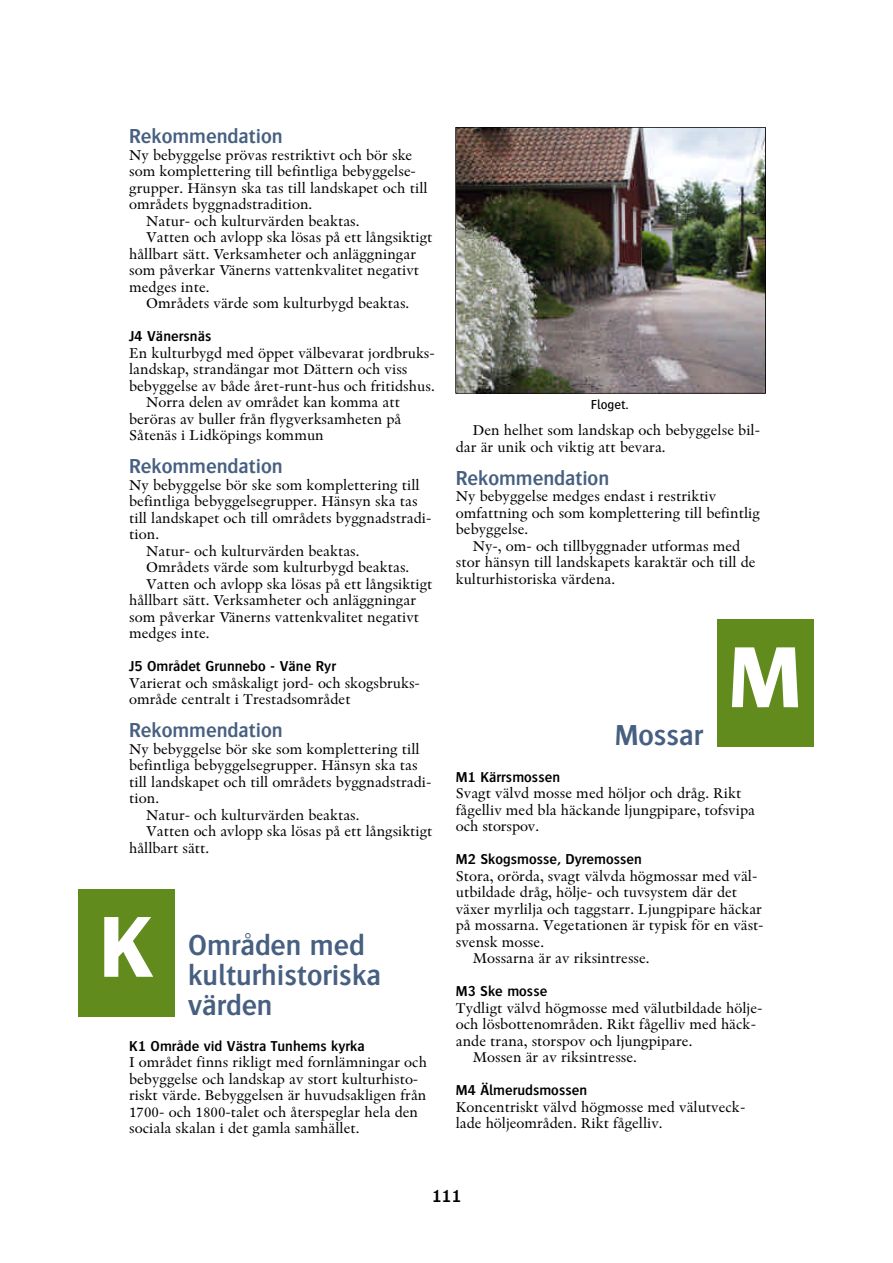
<style>
.page{position:relative;width:893px;height:1263px;background:#fff}
.page>*{position:absolute;margin:0;border:0;box-sizing:border-box;transform-origin:0 0}
.t1{font:700 90px "Bosis";color:#fff}
.t2{font:600 30px/30px "Bosis";color:#476081}
.t3{font:600 21px "Bosis";color:#476081}
.t4{font:600 18px "Bosis";color:#000}
.t5{font:15px/16.5px "Indigo";color:#000}
.t6{font:600 15px "Bosis";color:#000}
.t7{font:500 13.5px "Bosis";color:#000}
</style>
<div class="page">
<img style="left:455px;top:127px;width:310px;height:267px">
<div style="left:78px;top:889px;width:96px;height:127px;background:#618b1c"></div>
<div style="left:717px;top:619px;width:96px;height:128px;background:#618b1c"></div>
<h3 class="t3" style="left:129px;top:125px;width:155px">Rekommendation</h3>
<p class="t5" style="left:129px;top:147px;width:285px">Ny bebyggelse prövas restriktivt och bör ske</p>
<p class="t5" style="left:129px;top:163px;width:288px">som komplettering till befintliga bebyggelse-</p>
<p class="t5" style="left:129px;top:179px;width:300px">grupper. Hänsyn ska tas till landskapet och till</p>
<p class="t5" style="left:129px;top:196px;width:185px">områdets byggnadstradition.</p>
<p class="t5" style="left:146px;top:213px;width:215px">Natur- och kulturvärden beaktas.</p>
<p class="t5" style="left:146px;top:229px;width:288px">Vatten och avlopp ska lösas på ett långsiktigt</p>
<p class="t5" style="left:129px;top:246px;width:288px">hållbart sätt. Verksamheter och anläggningar</p>
<p class="t5" style="left:129px;top:262px;width:291px">som påverkar Vänerns vattenkvalitet negativt</p>
<p class="t5" style="left:129px;top:278px;width:82px">medges inte.</p>
<p class="t5" style="left:146px;top:295px;width:264px">Områdets värde som kulturbygd beaktas.</p>
<p class="t6" style="left:129px;top:328px;width:84px">J4 Vänersnäs</p>
<p class="t5" style="left:129px;top:345px;width:307px">En kulturbygd med öppet välbevarat jordbruks-</p>
<p class="t5" style="left:129px;top:361px;width:280px">landskap, strandängar mot Dättern och viss</p>
<p class="t5" style="left:129px;top:377px;width:307px">bebyggelse av både året-runt-hus och fritidshus.</p>
<p class="t5" style="left:146px;top:394px;width:255px">Norra delen av området kan komma att</p>
<p class="t5" style="left:129px;top:411px;width:274px">beröras av buller från flygverksamheten på</p>
<p class="t5" style="left:129px;top:427px;width:196px">Såtenäs i Lidköpings kommun</p>
<h3 class="t3" style="left:129px;top:455px;width:155px">Rekommendation</h3>
<p class="t5" style="left:129px;top:476px;width:292px">Ny bebyggelse bör ske som komplettering till</p>
<p class="t5" style="left:129px;top:493px;width:290px">befintliga bebyggelsegrupper. Hänsyn ska tas</p>
<p class="t5" style="left:129px;top:510px;width:304px">till landskapet och till områdets byggnadstradi-</p>
<p class="t5" style="left:129px;top:526px;width:32px">tion.</p>
<p class="t5" style="left:146px;top:543px;width:215px">Natur- och kulturvärden beaktas.</p>
<p class="t5" style="left:146px;top:559px;width:264px">Områdets värde som kulturbygd beaktas.</p>
<p class="t5" style="left:146px;top:575px;width:288px">Vatten och avlopp ska lösas på ett långsiktigt</p>
<p class="t5" style="left:129px;top:592px;width:288px">hållbart sätt. Verksamheter och anläggningar</p>
<p class="t5" style="left:129px;top:609px;width:291px">som påverkar Vänerns vattenkvalitet negativt</p>
<p class="t5" style="left:129px;top:625px;width:82px">medges inte.</p>
<p class="t6" style="left:129px;top:658px;width:208px">J5 Området Grunnebo - Väne Ryr</p>
<p class="t5" style="left:129px;top:674px;width:292px">Varierat och småskaligt jord- och skogsbruks&shy;område centralt i Trestadsområdet</p>
<h3 class="t3" style="left:129px;top:719px;width:155px">Rekommendation</h3>
<p class="t5" style="left:129px;top:741px;width:292px">Ny bebyggelse bör ske som komplettering till</p>
<p class="t5" style="left:129px;top:757px;width:290px">befintliga bebyggelsegrupper. Hänsyn ska tas</p>
<p class="t5" style="left:129px;top:773px;width:304px">till landskapet och till områdets byggnadstradi-</p>
<p class="t5" style="left:129px;top:790px;width:32px">tion.</p>
<p class="t5" style="left:146px;top:807px;width:215px">Natur- och kulturvärden beaktas.</p>
<p class="t5" style="left:146px;top:823px;width:288px">Vatten och avlopp ska lösas på ett långsiktigt</p>
<p class="t5" style="left:129px;top:840px;width:82px">hållbart sätt.</p>
<h1 class="t1" style="left:99px;top:897px;width:56px">K</h1>
<h2 class="t2" style="left:188px;top:929px;width:194px">Områden med kulturhistoriska värden</h2>
<p class="t6" style="left:129px;top:1038px;width:237px">K1 Område vid Västra Tunhems kyrka</p>
<p class="t5" style="left:129px;top:1054px;width:299px">I området finns rikligt med fornlämningar och bebyggelse och landskap av stort kulturhisto&shy;riskt värde. Bebyggelsen är huvudsakligen från 1700- och 1800-talet och återspeglar hela den sociala skalan i det gamla samhället.</p>
<p class="t7" style="left:591px;top:397px;width:39px">Floget.</p>
<p class="t5" style="left:456px;top:422px;width:306px;text-indent:17px">Den helhet som landskap och bebyggelse bil&shy;dar är unik och viktig att bevara.</p>
<h3 class="t3" style="left:456px;top:467px;width:155px">Rekommendation</h3>
<p class="t5" style="left:456px;top:488px;width:306px">Ny bebyggelse medges endast i restriktiv omfattning och som komplettering till befintlig bebyggelse.</p>
<p class="t5" style="left:456px;top:537px;width:301px;text-indent:17px">Ny-, om- och tillbyggnader utformas med stor hänsyn till landskapets karaktär och till de kulturhistoriska värdena.</p>
<h2 class="t2" style="left:614px;top:720px;width:90px">Mossar</h2>
<h1 class="t1" style="left:728px;top:627px;width:75px">M</h1>
<p class="t6" style="left:456px;top:769px;width:106px">M1 Kärrsmossen</p>
<p class="t5" style="left:456px;top:785px;width:300px">Svagt välvd mosse med höljor och dråg. Rikt fågelliv med bla häckande ljungpipare, tofsvipa och storspov.</p>
<p class="t6" style="left:456px;top:851px;width:187px">M2 Skogsmosse, Dyremossen</p>
<p class="t5" style="left:456px;top:868px;width:303px">Stora, orörda, svagt välvda högmossar med väl-</p>
<p class="t5" style="left:456px;top:884px;width:283px">utbildade dråg, hölje- och tuvsystem där det</p>
<p class="t5" style="left:456px;top:901px;width:308px">växer myrlilja och taggstarr. Ljungpipare häckar</p>
<p class="t5" style="left:456px;top:917px;width:309px">på mossarna. Vegetationen är typisk för en väst-</p>
<p class="t5" style="left:456px;top:933px;width:90px">svensk mosse.</p>
<p class="t5" style="left:472px;top:950px;width:178px">Mossarna är av riksintresse.</p>
<p class="t6" style="left:456px;top:983px;width:93px">M3 Ske mosse</p>
<p class="t5" style="left:456px;top:1000px;width:308px">Tydligt välvd högmosse med välutbildade hölje-</p>
<p class="t5" style="left:456px;top:1016px;width:302px">och lösbottenområden. Rikt fågelliv med häck-</p>
<p class="t5" style="left:456px;top:1032px;width:238px">ande trana, storspov och ljungpipare.</p>
<p class="t5" style="left:472px;top:1049px;width:166px">Mossen är av riksintresse.</p>
<p class="t6" style="left:456px;top:1082px;width:133px">M4 Älmerudsmossen</p>
<p class="t5" style="left:456px;top:1099px;width:291px">Koncentriskt välvd högmosse med välutveck&shy;lade höljeområden. Rikt fågelliv.</p>
<p class="t4" style="left:432px;top:1186px;width:31px">111</p>
</div>
